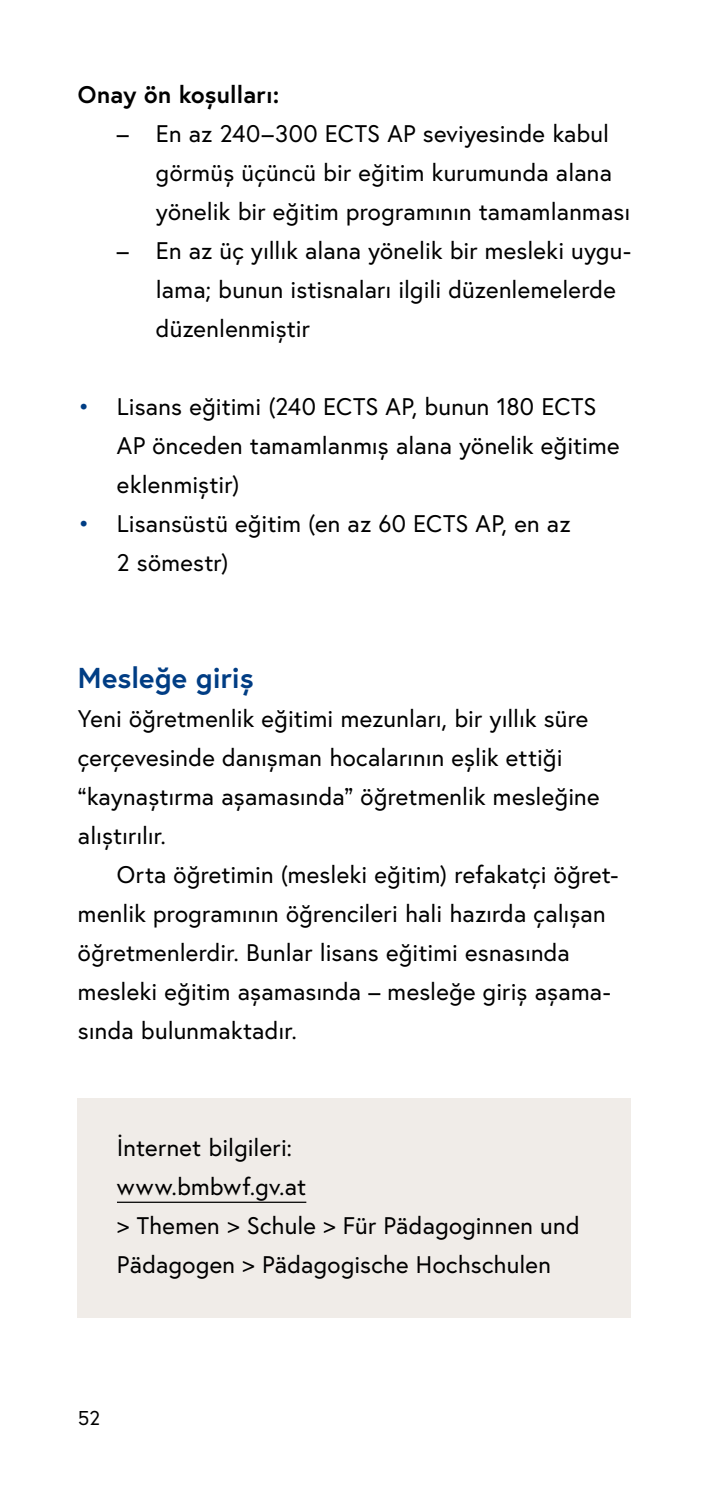
<style>
.page{position:relative;width:709px;height:1489px;background:#fff}
.page>*{position:absolute;margin:0;border:0;box-sizing:border-box;transform-origin:0 0}
.h2_ohne_Nummerierung{font:700 28.75px "Europa Austria";color:#003d84}
.p_Erstzeileneinzug{font:24px/39px "Europa Austria";letter-spacing:.01em;color:#000}
.Infobox_p_Infobox_letzter_Absatz{font:24px/39px "Europa Austria";letter-spacing:.01em;color:#000}
.t1{font:700 24px "Europa Austria";letter-spacing:.01em;color:#000}
.t2{font:20px "Europa Austria";color:#000}
.s1{color:#003d84}
</style>
<div class="page">
<div style="left:78px;top:1097px;width:553px;height:219px;background:#f0ece8"></div>
<hr style="left:117px;top:1201px;width:189px;height:1px;background:#000">
<p class="t1" style="left:78px;top:78px;width:203px">Onay ön koşulları:</p>
<p class="p_Erstzeileneinzug" style="left:156px;top:113px;width:475px;text-indent:-39px">– En az 240–300 ECTS AP seviyesinde kabul görmüş üçüncü bir eğitim kurumunda alana yönelik bir eğitim programının tamamlanması</p>
<p class="p_Erstzeileneinzug" style="left:156px;top:230px;width:476px;text-indent:-39px">– En az üç yıllık alana yönelik bir mesleki uygu&shy;lama; bunun istisnaları ilgili düzenlemelerde düzenlenmiştir</p>
<p class="p_Erstzeileneinzug" style="left:117px;top:386px;width:504px;text-indent:-39px"><span class="s1">•</span> Lisans eğitimi (240 ECTS AP, bunun 180 ECTS<br>AP önceden tamamlanmış alana yönelik eğitime eklenmiştir)</p>
<p class="p_Erstzeileneinzug" style="left:117px;top:503px;width:455px;text-indent:-39px"><span class="s1">•</span> Lisansüstü eğitim (en az 60 ECTS AP, en az<br>2 sömestr)</p>
<h2 class="h2_ohne_Nummerierung" style="left:78px;top:658px;width:177px">Mesleğe giriş</h2>
<p class="p_Erstzeileneinzug" style="left:78px;top:698px;width:523px">Yeni öğretmenlik eğitimi mezunları, bir yıllık süre çerçevesinde danışman hocalarının eşlik ettiği “kaynaştırma aşamasında” öğretmenlik mesleğine alıştırılır.</p>
<p class="p_Erstzeileneinzug" style="left:78px;top:854px;width:542px;text-indent:39px">Orta öğretimin (mesleki eğitim) refakatçi öğret&shy;menlik programının öğrencileri hali hazırda çalışan öğretmenlerdir. Bunlar lisans eğitimi esnasında mesleki eğitim aşamasında – mesleğe giriş aşama&shy;sında bulunmaktadır.</p>
<p class="Infobox_p_Infobox_letzter_Absatz" style="left:117px;top:1127px;width:464px">İnternet bilgileri:<br>www.bmbwf.gv.at<br>&gt; Themen &gt; Schule &gt; Für Pädagoginnen und<br>Pädagogen &gt; Pädagogische Hochschulen</p>
<p class="t2" style="left:78px;top:1405px;width:24px">52</p>
</div>
